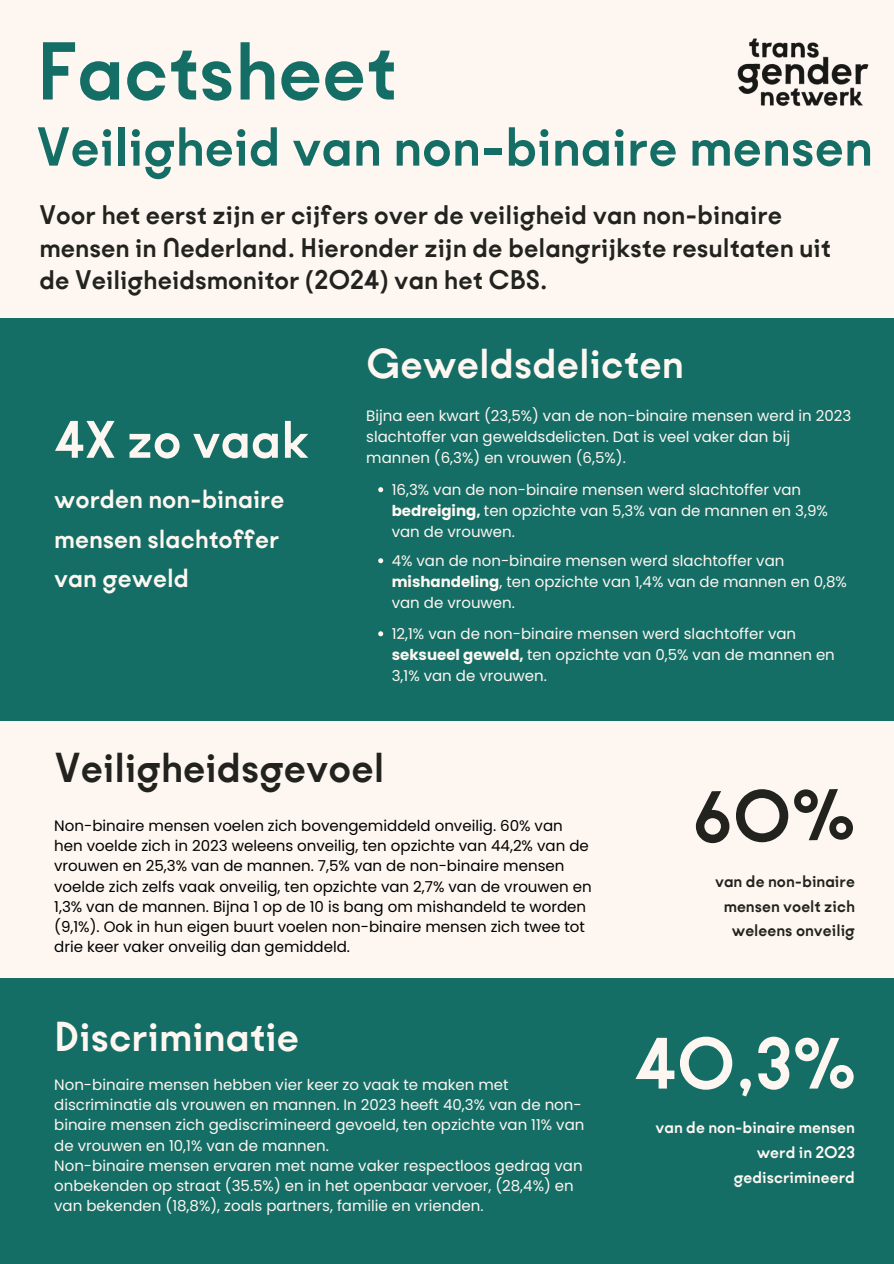
<style>
.page{position:relative;width:894px;height:1264px;background:#fff}
.page>*{position:absolute;margin:0;border:0;box-sizing:border-box;transform-origin:0 0}
.t1{font:700 88.05px "Kobe 1.1";color:#146e66}
.t2{font:700 78px "Kobe 1.1";color:#fef7f1}
.t3{font:700 58.95px "Kobe 1.1";color:#146e66}
.t4{font:700 56.7px "Kobe 1.1";color:#fef7f1}
.t5{font:700 45px "Kobe 1.1";color:#fef7f1}
.t6{font:700 45px "Kobe 1.1";color:#22221e}
.t7{font:700 28.95px/32.7px "Kobe 1.1";color:#22221e}
.t8{font:700 28.2px/39.3px "Kobe 1.1";color:#fef7f1}
.t9{font:700 18px/24.8px "Kobe 1.1";color:#fef7f1;text-align:right}
.t10{font:700 18px/24.8px "Kobe 1.1";color:#22221e;text-align:right}
.t11{font:15px/21px "Poppins";color:#fef7f1}
.t12{font:15px/20.2px "Poppins";color:#000}
.s1{font-weight:700}
</style>
<div class="page">
<div style="left:0;top:0;width:893px;height:1263px;background:#146e66"></div>
<div style="left:0;top:721px;width:893px;height:257px;background:#fef7f1"></div>
<svg style="left:378px;top:487px;width:5px;height:5px"></svg>
<svg style="left:378px;top:558px;width:5px;height:5px"></svg>
<svg style="left:378px;top:631px;width:5px;height:5px"></svg>
<div style="left:0;top:0;width:893px;height:317px;background:#fef7f1"></div>
<img style="left:737px;top:38px;width:132px;height:69px">
<p class="t1" style="left:37px;top:26px;width:361px">Factsheet</p>
<p class="t3" style="left:37px;top:116px;width:837px">Veiligheid van non-binaire mensen</p>
<h2 class="t7" style="left:39px;top:199px;width:792px">Voor het eerst zijn er cijfers over de veiligheid van non-binaire mensen in Nederland. Hieronder zijn de belangrijkste resultaten uit de Veiligheidsmonitor (2024) van het CBS.</h2>
<h5 class="t4" style="left:54px;top:410px;width:256px">4X zo vaak</h5>
<h5 class="t8" style="left:54px;top:480px;width:231px">worden non-binaire mensen slachtoffer van geweld</h5>
<h1 class="t5" style="left:366px;top:340px;width:319px">Geweldsdelicten</h1>
<p class="t11" style="left:366px;top:405px;width:486px">Bijna een kwart (23,5%) van de non-binaire mensen werd in 2023 slachtoffer van geweldsdelicten. Dat is veel vaker dan bij mannen (6,3%) en vrouwen (6,5%).</p>
<h3 class="t11" style="left:391px;top:479px;width:437px">16,3% van de non-binaire mensen werd slachtoffer van <span class="s1">bedreiging,</span> ten opzichte van 5,3% van de mannen en 3,9% van de vrouwen.</h3>
<h5 class="t11" style="left:391px;top:550px;width:456px">4% van de non-binaire mensen werd slachtoffer van <span class="s1">mishandeling</span>, ten opzichte van 1,4% van de mannen en 0,8% van de vrouwen.</h5>
<h4 class="t11" style="left:391px;top:623px;width:444px">12,1% van de non-binaire mensen werd slachtoffer van <span class="s1">seksueel geweld,</span> ten opzichte van 0,5% van de mannen en<br>3,1% van de vrouwen.</h4>
<p class="t6" style="left:55px;top:744px;width:331px">Veiligheidsgevoel</p>
<p class="t12" style="left:54px;top:815px;width:539px">Non-binaire mensen voelen zich bovengemiddeld onveilig. 60% van hen voelde zich in 2023 weleens onveilig, ten opzichte van 44,2% van de vrouwen en 25,3% van de mannen. 7,5% van de non-binaire mensen voelde zich zelfs vaak onveilig, ten opzichte van 2,7% van de vrouwen en 1,3% van de mannen. Bijna 1 op de 10 is bang om mishandeld te worden (9,1%). Ook in hun eigen buurt voelen non-binaire mensen zich twee tot drie keer vaker onveilig dan gemiddeld.</p>
<h4 class="t5" style="left:54px;top:1013px;width:246px">Discriminatie</h4>
<p class="t11" style="left:54px;top:1074px;width:531px;line-height:20.2px">Non-binaire mensen hebben vier keer zo vaak te maken met discriminatie als vrouwen en mannen. In 2023 heeft 40,3% van de non&shy;binaire mensen zich gediscrimineerd gevoeld, ten opzichte van 11% van de vrouwen en 10,1% van de mannen.</p>
<h2 class="t11" style="left:54px;top:1155px;width:529px;line-height:20.2px">Non-binaire mensen ervaren met name vaker respectloos gedrag van onbekenden op straat (35.5%) en in het openbaar vervoer, (28,4%) en van bekenden (18,8%), zoals partners, familie en vrienden.</h2>
<p class="t10" style="left:714px;top:868px;width:141px">van de non-binaire mensen voelt zich weleens onveilig</p>
<h6 class="t2" style="left:634px;top:1023px;width:222px">40,3%</h6>
<h4 class="t9" style="left:655px;top:1115px;width:201px">van de non-binaire mensen werd in 2023 gediscrimineerd</h4>
</div>
